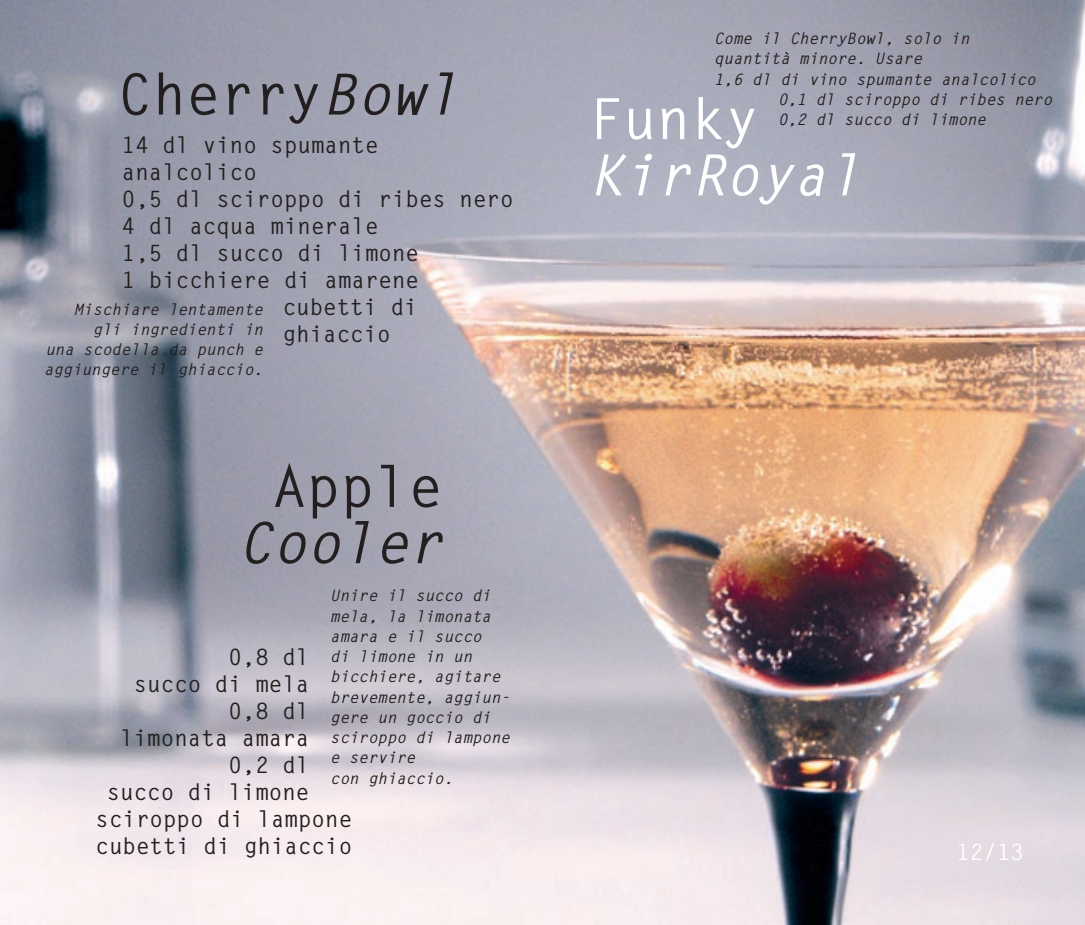
<style>
.page{position:relative;width:1085px;height:925px;background:#fff}
.page>*{position:absolute;margin:0;border:0;box-sizing:border-box;transform-origin:0 0}
.t1{font:700 56.7px "Letter Gothic";color:#231f20}
.t2{font:italic 700 56.7px "Letter Gothic";color:#fff}
.t3{font:italic 700 56.7px "Letter Gothic";color:#231f20}
.t4{font:700 56.7px "Letter Gothic";color:#fff}
.t5{font:700 22.5px "Letter Gothic";color:#231f20}
.t6{font:700 22.5px "Letter Gothic";color:#fff}
.t7{font:italic 700 15.75px/20.2px "Letter Gothic";color:#231f20;text-align:right}
.s1{font-style:italic}
</style>
<div class="page">
<img style="left:0;top:0;width:1084px;height:925px">
<h1 class="t1" style="left:118px;top:60px;width:342px">Cherry<span class="s1">Bowl</span></h1>
<h2 class="t5" style="left:122px;top:131px;width:258px">14 dl vino spumante</h2>
<h2 class="t5" style="left:122px;top:158px;width:136px">analcolico</h2>
<h2 class="t5" style="left:122px;top:185px;width:393px">0,5 dl sciroppo di ribes nero</h2>
<h2 class="t5" style="left:122px;top:212px;width:258px">4 dl acqua minerale</h2>
<h2 class="t5" style="left:122px;top:239px;width:299px">1,5 dl succo di limone</h2>
<h2 class="t5" style="left:122px;top:266px;width:299px">1 bicchiere di amarene</h2>
<h2 class="t5" style="left:283px;top:293px;width:136px">cubetti di</h2>
<h2 class="t5" style="left:283px;top:320px;width:109px">ghiaccio</h2>
<p class="t7" style="left:44px;top:299px;width:220px">Mischiare lentamente gli ingredienti in<br>una scodella da punch e aggiungere il ghiaccio.</p>
<h1 class="t1" style="left:272px;top:452px;width:172px">Apple</h1>
<h1 class="t3" style="left:238px;top:508px;width:206px">Cooler</h1>
<p class="t7" style="left:714px;top:29px;width:257px">Come il CherryBowl, solo in</p>
<p class="t7" style="left:714px;top:49px;width:209px">quantità minore. Usare</p>
<p class="t7" style="left:714px;top:69px;width:323px">1,6 dl di vino spumante analcolico</p>
<p class="t7" style="left:777px;top:90px;width:276px">0,1 dl sciroppo di ribes nero</p>
<h1 class="t4" style="left:588px;top:85px;width:172px">Funky</h1>
<p class="t7" style="left:777px;top:110px;width:209px">0,2 dl succo di limone</p>
<h1 class="t2" style="left:588px;top:141px;width:274px">KirRoyal</h1>
<p class="t7" style="left:330px;top:586px;width:181px;text-align:left">Unire il succo di mela, la limonata amara e il succo<br>di limone in un bicchiere, agitare brevemente, aggiun&shy;gere un goccio di sciroppo di lampone e servire<br>con ghiaccio.</p>
<h2 class="t5" style="left:228px;top:643px;width:82px">0,8 dl</h2>
<h2 class="t5" style="left:134px;top:670px;width:177px">succo di mela</h2>
<h2 class="t5" style="left:228px;top:697px;width:82px">0,8 dl</h2>
<h2 class="t5" style="left:120px;top:724px;width:190px">limonata amara</h2>
<h2 class="t5" style="left:228px;top:751px;width:82px">0,2 dl</h2>
<h2 class="t5" style="left:107px;top:778px;width:204px">succo di limone</h2>
<h2 class="t5" style="left:95px;top:805px;width:258px">sciroppo di lampone</h2>
<h2 class="t5" style="left:95px;top:832px;width:258px">cubetti di ghiaccio</h2>
<h2 class="t6" style="left:956px;top:838px;width:69px">12/13</h2>
</div>
